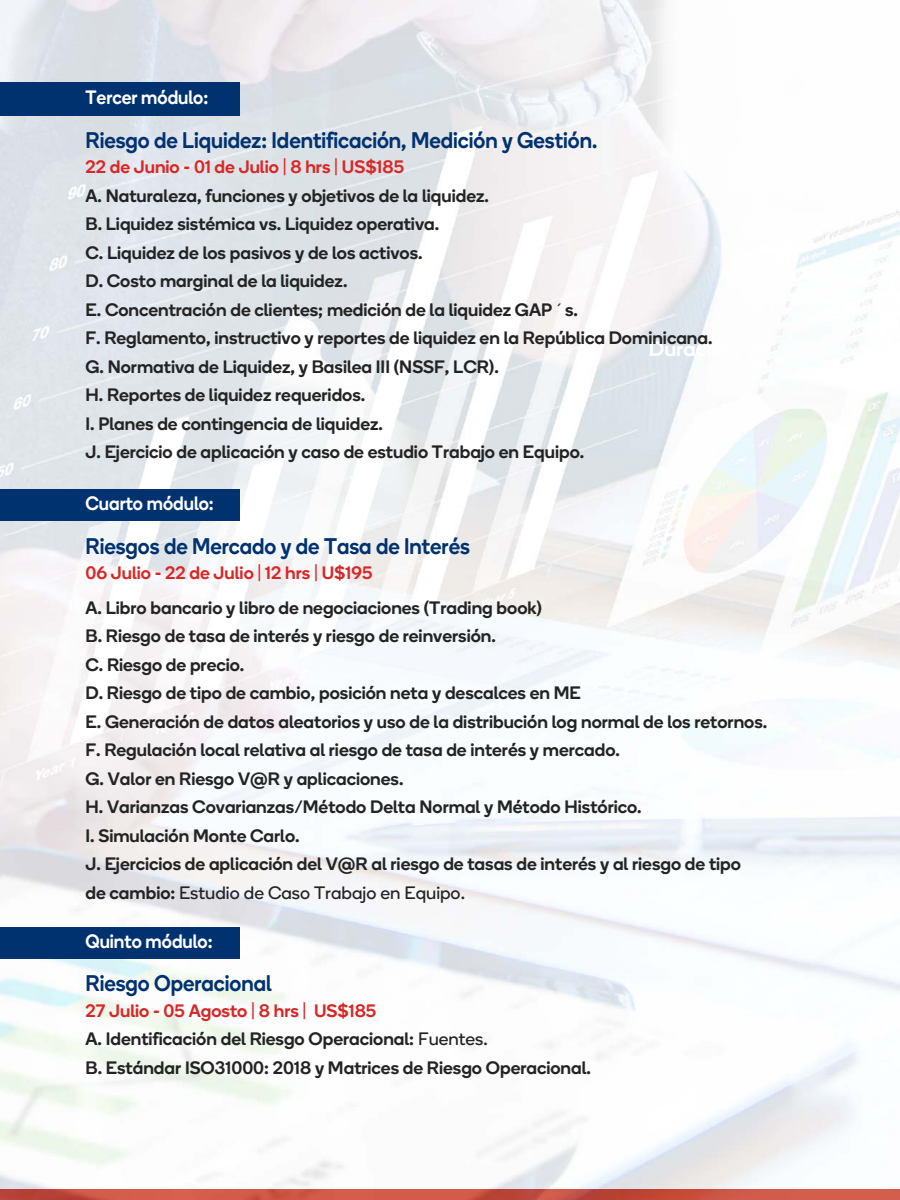
<style>
.page{position:relative;width:900px;height:1200px;background:#fff}
.page>*{position:absolute;margin:0;border:0;box-sizing:border-box;transform-origin:0 0}
.t1{font:500 22.65px "Boing";color:#003270;scale:.93 1}
.t2{font:500 21px "Boing";color:#fff}
.t3{font:500 19.35px "Boing";color:#fff;scale:.93 1}
.t4{font:500 18px/28.5px "Boing";color:#232323}
.t5{font:500 18px "Boing";color:#d82727}
.s1{font-family:"Myriad Pro";font-weight:400}
.s2{font-weight:400}
.s3{color:#d82727}
</style>
<div class="page">
<img style="left:0;top:0;width:900px;height:1200px">
<hr style="left:899px;top:304px;width:1px;height:32px;background:#003270">
<div style="left:0;top:82px;width:240px;height:34px;background:#003270"></div>
<div style="left:0;top:489px;width:240px;height:31px;background:#003270"></div>
<div style="left:0;top:927px;width:240px;height:31px;background:#003270"></div>
<p class="t3" style="left:86px;top:84px;width:134px">Tercer módulo:</p>
<p class="t1" style="left:86px;top:125px;width:552px">Riesgo de Liquidez: Identificación, Medición y Gestión.</p>
<p class="t5" style="left:86px;top:155px;width:320px">22 de Junio - 01 de Julio | 8 hrs | US$185</p>
<p class="t4" style="left:86px;top:181px;width:629px">A. Naturaleza, funciones y objetivos de la liquidez.<br>B. Liquidez sistémica vs. Liquidez operativa.<br>C. Liquidez de los pasivos y de los activos.<br>D. Costo marginal de la liquidez.<br>E. Concentración de clientes; medición de la liquidez GAP <span class="s1">´</span> s.<br>F. Reglamento, instructivo y reportes de liquidez en la República Dominicana.<br>G. Normativa de Liquidez, y Basilea III (NSSF, LCR).<br>H. Reportes de liquidez requeridos.<br>I. Planes de contingencia de liquidez.<br>J. Ejercicio de aplicación y caso de estudio Trabajo en Equipo.</p>
<p class="t3" style="left:86px;top:490px;width:140px">Cuarto módulo:</p>
<p class="t1" style="left:86px;top:531px;width:415px">Riesgos de Mercado y de Tasa de Interés</p>
<p class="t5" style="left:86px;top:561px;width:288px">06 Julio - 22 de Julio | 12 hrs | U$195</p>
<p class="t4" style="left:86px;top:593px;width:683px">A. Libro bancario y libro de negociaciones (Trading book)<br>B. Riesgo de tasa de interés y riesgo de reinversión.<br>C. Riesgo de precio.<br>D. Riesgo de tipo de cambio, posición neta y descalces en ME<br>E. Generación de datos aleatorios y uso de la distribución log normal de los retornos.<br>F. Regulación local relativa al riesgo de tasa de interés y mercado.<br>G. Valor en Riesgo V@R y aplicaciones.<br>H. Varianzas Covarianzas/Método Delta Normal y Método Histórico.<br>I. Simulación Monte Carlo.<br>J. Ejercicios de aplicación del V@R al riesgo de tasas de interés y al riesgo de tipo<br>de cambio: <span class="s2">Estudio de Caso Trabajo en Equipo.</span></p>
<p class="t3" style="left:86px;top:928px;width:138px">Quinto módulo:</p>
<p class="t1" style="left:86px;top:968px;width:202px">Riesgo Operacional</p>
<p class="t4" style="left:86px;top:996px;width:507px"><span class="s3">27 Julio - 05 Agosto | 8 hrs | US$185<br></span>A. Identificación del Riesgo Operacional: <span class="s2">Fuentes.<br></span>B. Estándar ISO31000: 2018 y Matrices de Riesgo Operacional.</p>
<p class="t2" style="left:649px;top:334px;width:88px">Duración</p>
</div>
